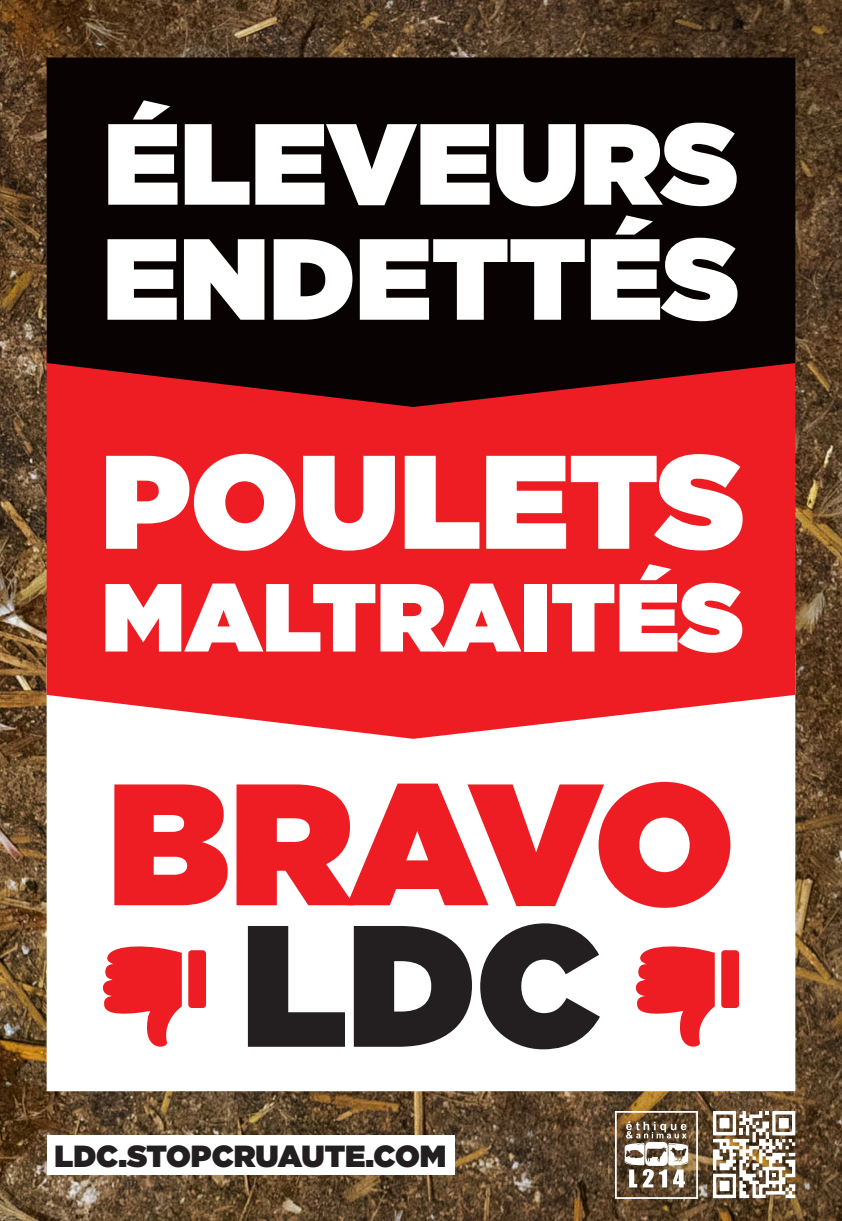
<style>
.page{position:relative;width:842px;height:1221px;background:#fff}
.page>*{position:absolute;margin:0;border:0;box-sizing:border-box;transform-origin:0 0}
.t1{font:900 172.5px "Gotham";letter-spacing:-.035em;color:#ee1d23}
.t2{font:900 172.5px "Gotham";color:#231f20}
.t3{font:900 132.7px "Gotham";color:#fff}
.t4{font:900 115px/115px "Gotham";color:#fff}
.t5{font:900 96.35px "Gotham";color:#fff}
.t6{font:900 30.55px "Gotham";color:#231f20}
</style>
<div class="page">
<img style="left:0;top:0;width:842px;height:1220px">
<svg style="left:47px;top:738px;width:748px;height:353px"></svg>
<img style="left:713px;top:1110px;width:82px;height:87px">
<img style="left:615px;top:1110px;width:82px;height:87px">
<div style="left:47px;top:407px;width:748px;height:331px;background:#ee1d23"></div>
<div style="left:47px;top:57px;width:748px;height:350px;background:#080302"></div>
<svg style="left:635px;top:943px;width:80px;height:108px"></svg>
<div style="left:721px;top:950px;width:18px;height:57px;background:#ee1d23;border-radius:4px"></div>
<svg style="left:102px;top:943px;width:80px;height:108px"></svg>
<div style="left:188px;top:950px;width:18px;height:57px;background:#ee1d23;border-radius:4px"></div>
<div style="left:47px;top:1134px;width:407px;height:40px;background:#fff"></div>
<h3 class="t4" style="left:103px;top:105px;width:638px">ÉLEVEURS<br>ENDETTÉS</h3>
<h2 class="t3" style="left:101px;top:406px;width:645px">POULETS</h2>
<h3 class="t5" style="left:102px;top:548px;width:644px">MALTRAITÉS</h3>
<h1 class="t1" style="left:107px;top:720px;width:628px">BRAVO</h1>
<h1 class="t2" style="left:241px;top:861px;width:361px">LDC</h1>
<p class="t6" style="left:55px;top:1133px;width:393px">LDC.STOPCRUAUTE.COM</p>
</div>
